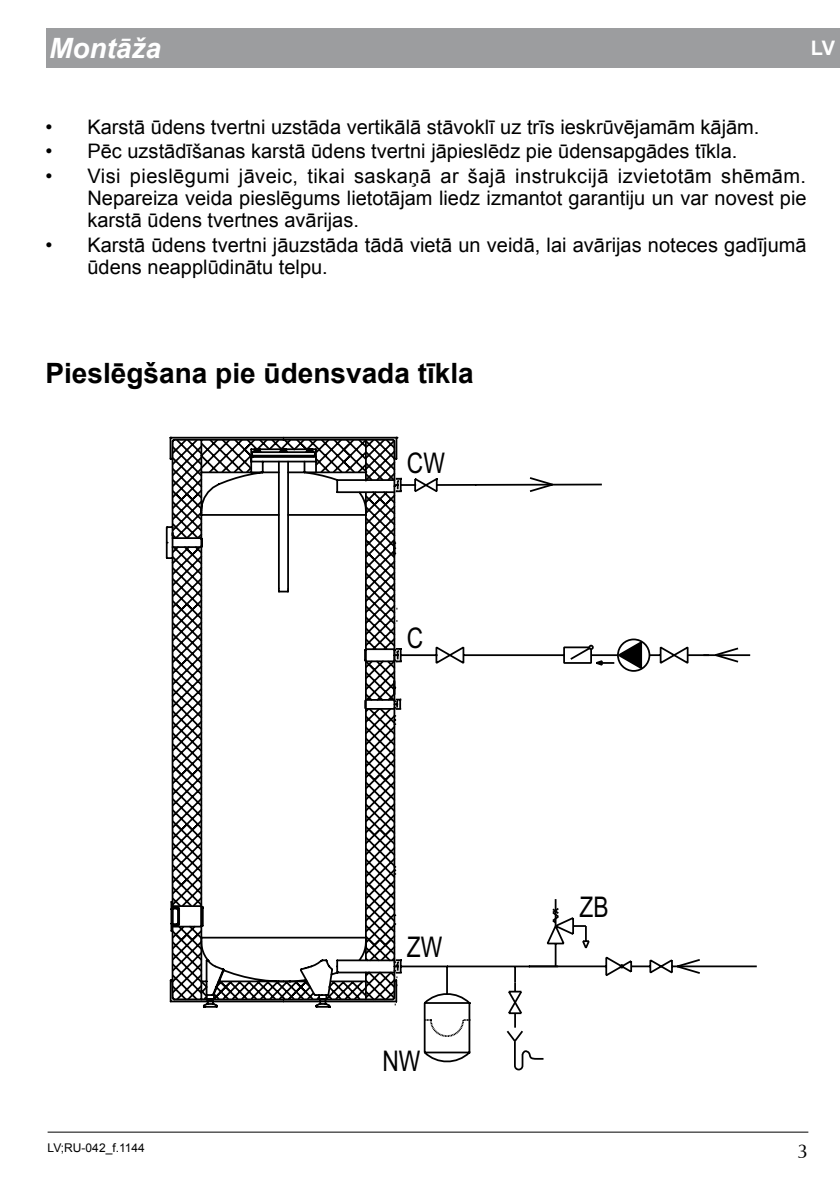
<style>
.page{position:relative;width:840px;height:1191px;background:#fff}
.page>*{position:absolute;margin:0;border:0;box-sizing:border-box;transform-origin:0 0}
.t1{font:28.4px "Arial";color:#000;scale:.8 1}
.t2{font:700 28px "Arial";color:#000}
.t3{font:italic 700 28px "Arial";color:#fff}
.t4{font:20px/22px "Arial";color:#000;text-align:justify}
.t5{font:700 20px "Arial";color:#fff}
.t6{font:20px "Ottawa";color:#000}
.t7{font:12px "Arial";color:#000}
</style>
<div class="page">
<hr style="left:48px;top:1131px;width:759px;height:1px;background:#000">
<div style="left:46px;top:28px;width:793px;height:40px;background:#9c9d9f"></div>
<svg style="left:506px;top:1015px;width:38px;height:56px"></svg>
<svg style="left:423px;top:977px;width:99px;height:38px"></svg>
<svg style="left:398px;top:477px;width:358px;height:500px"></svg>
<svg style="left:423px;top:1018px;width:48px;height:19px"></svg>
<svg style="left:545px;top:646px;width:194px;height:322px"></svg>
<svg style="left:252px;top:436px;width:146px;height:57px"></svg>
<svg style="left:170px;top:437px;width:226px;height:571px"></svg>
<svg style="left:198px;top:437px;width:198px;height:564px"></svg>
<h2 class="t3" style="left:49px;top:29px;width:113px">Montāža</h2>
<p class="t5" style="left:810px;top:36px;width:26px">LV</p>
<p class="t4" style="left:45px;top:116px;width:715px">• Karstā ūdens tvertni uzstāda vertikālā stāvoklī uz trīs ieskrūvējamām kājām.</p>
<p class="t4" style="left:45px;top:141px;width:693px">• Pēc uzstādīšanas karstā ūdens tvertni jāpieslēdz pie ūdensapgādes tīkla.</p>
<p class="t4" style="left:87px;top:165px;width:720px;text-indent:-42px">• Visi pieslēgumi jāveic, tikai saskaņā ar šajā instrukcijā izvietotām shēmām.<br>Nepareiza veida pieslēgums lietotājam liedz izmantot garantiju un var novest pie karstā ūdens tvertnes avārijas.</p>
<p class="t4" style="left:87px;top:234px;width:720px;text-indent:-42px">• Karstā ūdens tvertni jāuzstāda tādā vietā un veidā, lai avārijas noteces gadījumā ūdens neapplūdinātu telpu.</p>
<h2 class="t2" style="left:45px;top:354px;width:429px">Pieslēgšana pie ūdensvada tīkla</h2>
<h1 class="t1" style="left:407px;top:452px;width:49px">CW</h1>
<h1 class="t1" style="left:407px;top:627px;width:22px">C</h1>
<h1 class="t1" style="left:407px;top:936px;width:46px">ZW</h1>
<h1 class="t1" style="left:382px;top:1050px;width:49px">NW</h1>
<h1 class="t1" style="left:579px;top:896px;width:38px">ZB</h1>
<p class="t7" style="left:48px;top:1143px;width:99px">LV;RU-042_f.1144</p>
<p class="t6" style="left:796px;top:1139px;width:13px">3</p>
</div>
